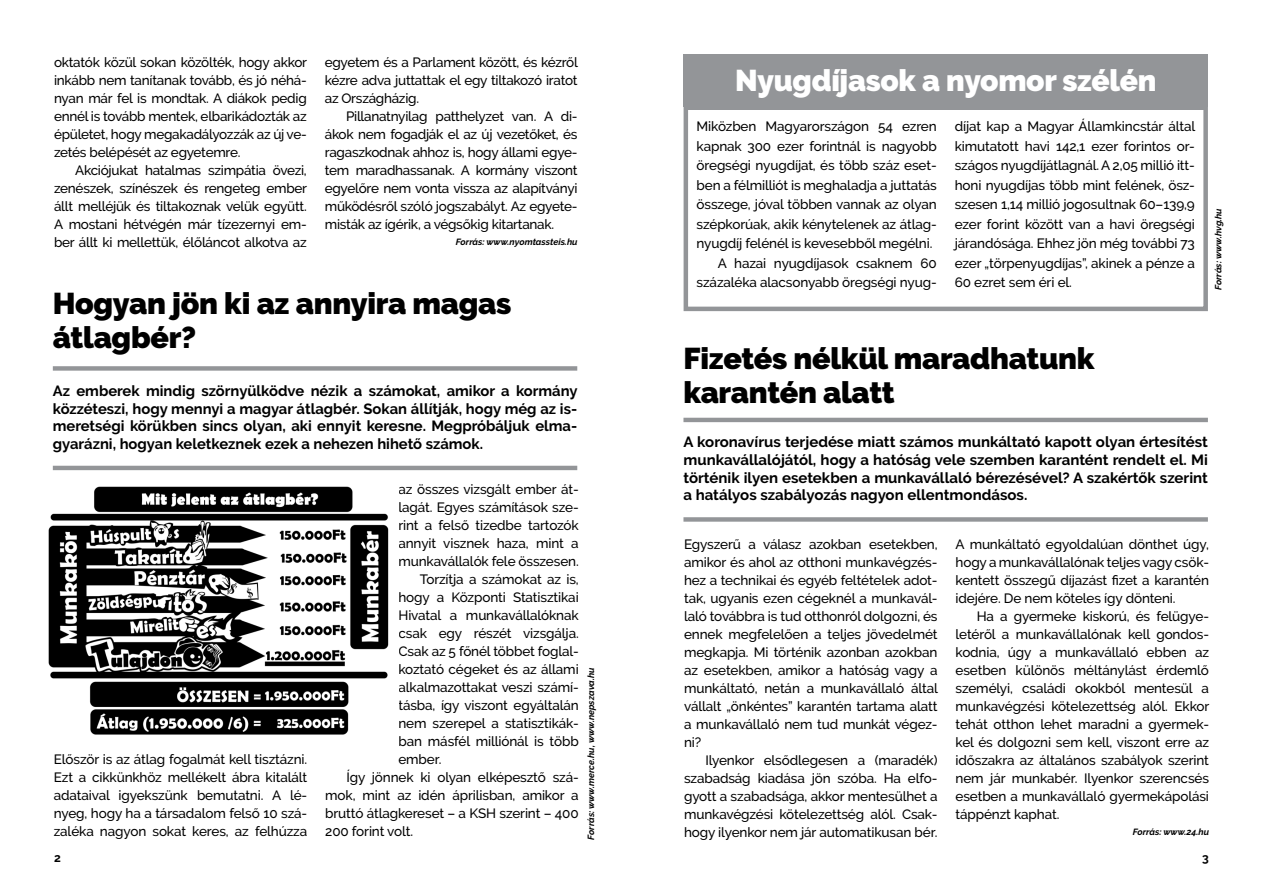
<style>
.page{position:relative;width:1263px;height:893px;background:#fff}
.page>*{position:absolute;margin:0;border:0;box-sizing:border-box;transform-origin:0 0}
.t1{font:900 30px/34.5px "Raleway";letter-spacing:-.01em;color:#000}
.t2{font:900 30px "Raleway";letter-spacing:-.01em;color:#fff}
.t3{font:700 14.85px/17.7px "Raleway";color:#000;text-align:justify}
.t4{font:500 13.5px/18px "Raleway";letter-spacing:-.01em;color:#000;text-align:justify}
.t5{font:700 12px "Raleway";color:#000}
.t6{font:italic 700 9px "Raleway";color:#000}
</style>
<div class="page">
<div style="left:53px;top:366px;width:524px;height:5px;background:#939598"></div>
<hr style="left:53px;top:466px;width:524px;height:4px;background:#939598">
<div style="left:684px;top:54px;width:524px;height:52px;background:#939598"></div>
<div style="left:684px;top:105px;width:524px;height:206px;border:4px solid #939598"></div>
<img style="left:48px;top:486px;width:341px;height:249px">
<hr style="left:683px;top:418px;width:525px;height:4px;background:#939598">
<div style="left:683px;top:517px;width:525px;height:5px;background:#939598"></div>
<p class="t4" style="left:54px;top:53px;width:255px">oktatók közül sokan közölték, hogy akkor inkább nem tanítanak tovább, és jó néhá&shy;nyan már fel is mondtak. A diákok pedig ennél is tovább mentek, elbarikádozták az épületet, hogy megakadályozzák az új ve&shy;zetés belépését az egyetemre.</p>
<p class="t4" style="left:54px;top:161px;width:255px;text-indent:21px">Akciójukat hatalmas szimpátia övezi, zenészek, színészek és rengeteg ember állt melléjük és tiltakoznak velük együtt.<br>A mostani hétvégén már tízezernyi em&shy;ber állt ki mellettük, élőláncot alkotva az</p>
<p class="t4" style="left:325px;top:53px;width:255px">egyetem és a Parlament között, és kézről kézre adva juttattak el egy tiltakozó iratot az Országházig.</p>
<p class="t4" style="left:325px;top:107px;width:254px;text-indent:21px">Pillanatnyilag patthelyzet van. A di&shy;ákok nem fogadják el az új vezetőket, és ragaszkodnak ahhoz is, hogy állami egye&shy;tem maradhassanak. A kormány viszont egyelőre nem vonta vissza az alapítványi működésről szóló jogszabályt. Az egyete&shy;misták az ígérik, a végsőkig kitartanak.</p>
<p class="t6" style="left:456px;top:237px;width:123px">Forrás: www.nyomtassteis.hu</p>
<h1 class="t1" style="left:53px;top:286px;width:460px">Hogyan jön ki az annyira magas átlagbér?</h1>
<p class="t3" style="left:53px;top:382px;width:526px">Az emberek mindig szörnyülködve nézik a számokat, amikor a kormány közzéteszi, hogy mennyi a magyar átlagbér. Sokan állítják, hogy még az is&shy;meretségi körükben sincs olyan, aki ennyit keresne. Megpróbáljuk elma&shy;gyarázni, hogyan keletkeznek ezek a nehezen hihető számok.</p>
<p class="t4" style="left:54px;top:750px;width:255px">Először is az átlag fogalmát kell tisztázni.<br>Ezt a cikkünkhöz mellékelt ábra kitalált adataival igyekszünk bemutatni. A lé&shy;nyeg, hogy ha a társadalom felső 10 szá&shy;zaléka nagyon sokat keres, az felhúzza</p>
<p class="t4" style="left:398px;top:480px;width:182px">az összes vizsgált ember át-</p>
<p class="t4" style="left:398px;top:498px;width:182px">lagát. Egyes számítások sze-</p>
<p class="t4" style="left:398px;top:516px;width:182px">rint a felső tizedbe tartozók</p>
<p class="t4" style="left:398px;top:534px;width:182px">annyit visznek haza, mint a</p>
<p class="t4" style="left:398px;top:552px;width:182px">munkavállalók fele összesen.</p>
<p class="t4" style="left:420px;top:570px;width:161px">Torzítja a számokat az is,</p>
<p class="t4" style="left:398px;top:588px;width:182px">hogy a Központi Statisztikai</p>
<p class="t4" style="left:398px;top:606px;width:182px">Hivatal a munkavállalóknak</p>
<p class="t4" style="left:398px;top:624px;width:182px">csak egy részét vizsgálja.</p>
<p class="t4" style="left:398px;top:642px;width:182px">Csak az 5 főnél többet foglal-</p>
<p class="t4" style="left:398px;top:660px;width:182px">koztató cégeket és az állami</p>
<p class="t4" style="left:398px;top:678px;width:182px">alkalmazottakat veszi számí-</p>
<p class="t4" style="left:398px;top:696px;width:182px">tásba, így viszont egyáltalán</p>
<p class="t4" style="left:398px;top:714px;width:182px">nem szerepel a statisztikák-</p>
<p class="t4" style="left:398px;top:732px;width:182px">ban másfél milliónál is több</p>
<p class="t4" style="left:398px;top:750px;width:45px">ember.</p>
<p class="t4" style="left:347px;top:768px;width:234px">Így jönnek ki olyan elképesztő szá-</p>
<p class="t4" style="left:325px;top:786px;width:255px">mok, mint az idén áprilisban, amikor a</p>
<p class="t4" style="left:325px;top:804px;width:255px">bruttó átlagkereset – a KSH szerint – 400</p>
<p class="t4" style="left:325px;top:822px;width:89px">200 forint volt.</p>
<p class="t6" style="left:586px;top:839px;width:173px;rotate:-90deg">Forrás: www.merce.hu, www.nepszava.hu</p>
<h1 class="t2" style="left:735px;top:63px;width:423px">Nyugdíjasok a nyomor szélén</h1>
<p class="t4" style="left:697px;top:117px;width:242px">Miközben Magyarországon 54 ezren</p>
<p class="t4" style="left:697px;top:137px;width:242px">kapnak 300 ezer forintnál is nagyobb</p>
<p class="t4" style="left:697px;top:156px;width:242px">öregségi nyugdíjat, és több száz eset-</p>
<p class="t4" style="left:697px;top:176px;width:242px">ben a félmilliót is meghaladja a juttatás</p>
<p class="t4" style="left:697px;top:195px;width:242px">összege, jóval többen vannak az olyan</p>
<p class="t4" style="left:697px;top:215px;width:242px">szépkorúak, akik kénytelenek az átlag-</p>
<p class="t4" style="left:697px;top:234px;width:237px">nyugdíj felénél is kevesebből megélni.</p>
<p class="t4" style="left:718px;top:254px;width:220px">A hazai nyugdíjasok csaknem 60</p>
<p class="t4" style="left:697px;top:273px;width:242px">százaléka alacsonyabb öregségi nyug-</p>
<p class="t4" style="left:955px;top:117px;width:242px;line-height:19.5px">díjat kap a Magyar Államkincstár által kimutatott havi 142,1 ezer forintos or&shy;szágos nyugdíjátlagnál. A 2,05 millió itt&shy;honi nyugdíjas több mint felének, ös - szesen 1,14 millió jogosultnak 60–139,9 ezer forint között van a havi öregségi járandósága. Ehhez jön még további 73 ezer „törpenyugdíjas”, akinek a pénze a 60 ezret sem éri el.</p>
<p class="t6" style="left:1213px;top:290px;width:83px;rotate:-90deg">Forrás: www.hvg.hu</p>
<h1 class="t1" style="left:684px;top:341px;width:412px">Fizetés nélkül maradhatunk karantén alatt</h1>
<p class="t3" style="left:683px;top:433px;width:526px">A koronavírus terjedése miatt számos munkáltató kapott olyan értesítést munkavállalójától, hogy a hatóság vele szemben karantént rendelt el. Mi történik ilyen esetekben a munkavállaló bérezésével? A szakértők szerint a hatályos szabályozás nagyon ellentmondásos.</p>
<p class="t4" style="left:684px;top:535px;width:255px">Egyszerű a válasz azokban esetekben, amikor és ahol az otthoni munkavégzés&shy;hez a technikai és egyéb feltételek adot&shy;tak, ugyanis ezen cégeknél a munkavál&shy;laló továbbra is tud otthonról dolgozni, és ennek megfelelően a teljes jövedelmét megkapja. Mi történik azonban azokban az esetekben, amikor a hatóság vagy a munkáltató, netán a munkavállaló által vállalt „önkéntes” karantén tartama alatt a munkavállaló nem tud munkát végez&shy;ni?</p>
<p class="t4" style="left:684px;top:751px;width:255px;text-indent:21px">Ilyenkor elsődlegesen a (maradék) szabadság kiadása jön szóba. Ha elfo&shy;gyott a szabadsága, akkor mentesülhet a munkavégzési kötelezettség alól. Csak&shy;hogy ilyenkor nem jár automatikusan bér.</p>
<p class="t4" style="left:955px;top:535px;width:255px">A munkáltató egyoldalúan dönthet úgy, hogy a munkavállalónak teljes vagy csök&shy;kentett összegű díjazást fizet a karantén idejére. De nem köteles így dönteni.</p>
<p class="t4" style="left:955px;top:607px;width:255px;text-indent:21px">Ha a gyermeke kiskorú, és felügye&shy;letéről a munkavállalónak kell gondos&shy;kodnia, úgy a munkavállaló ebben az esetben különös méltánylást érdemlő személyi, családi okokból mentesül a munkavégzési kötelezettség alól. Ekkor tehát otthon lehet maradni a gyermek&shy;kel és dolgozni sem kell, viszont erre az időszakra az általános szabályok szerint nem jár munkabér. Ilyenkor szerencsés esetben a munkavállaló gyermekápolási táppénzt kaphat.</p>
<p class="t6" style="left:1133px;top:827px;width:78px">Forrás: www.24.hu</p>
<p class="t5" style="left:54px;top:851px;width:8px">2</p>
<p class="t5" style="left:1202px;top:851px;width:8px">3</p>
</div>
